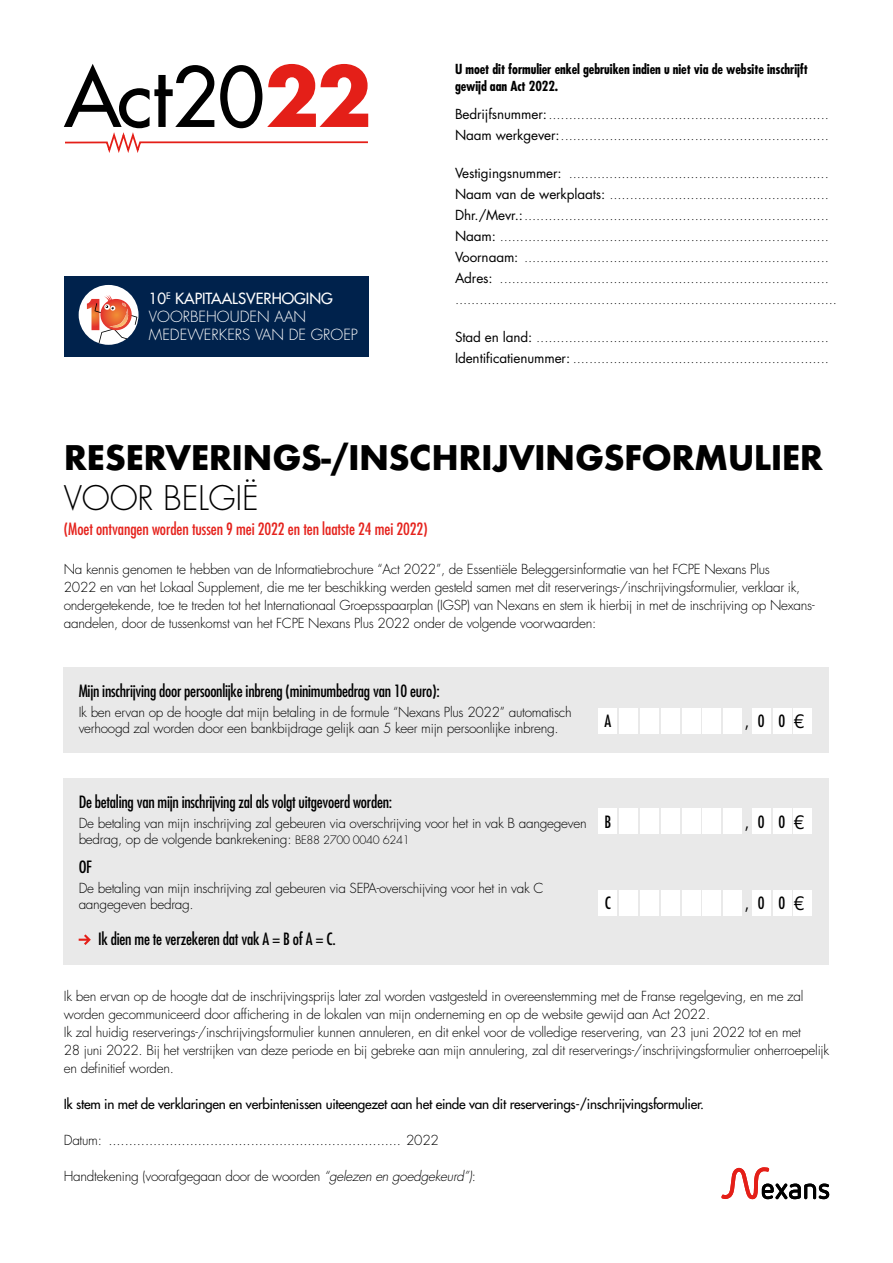
<style>
.page{position:relative;width:893px;height:1263px;background:#fff}
.page>*{position:absolute;margin:0;border:0;box-sizing:border-box;transform-origin:0 0}
.t1{font:700 33px "Futura";letter-spacing:-.02em;color:#000}
.t2{font:300 33px "Futura";letter-spacing:-.01em;color:#000}
.t3{font:condensed 16.5px "Futura";letter-spacing:-.015em;color:#000}
.t4{font:condensed 16.5px "Futura";letter-spacing:-.005em;color:#e5231d}
.t5{font:300 15px/18px "Futura";color:#fff}
.t6{font:300 13.5px/21px "Futura";letter-spacing:-.02em;color:#000}
.t7{font:13.5px "Futura";letter-spacing:-.02em;color:#000}
.t8{font:700 condensed 13.5px/16.2px "Futura";letter-spacing:-.005em;color:#000}
.s1{font-weight:400}
.s2{font-family:"Futura Std";font-stretch:normal;font-size:18px}
.s3{font-size:11.25px}
.s4{font-style:italic}
</style>
<div class="page">
<div style="left:64px;top:668px;width:765px;height:85px;background:#e9e9e9"></div>
<div style="left:598px;top:708px;width:19px;height:25px;background:#fff"></div>
<div style="left:619px;top:708px;width:19px;height:25px;background:#fff"></div>
<div style="left:640px;top:708px;width:19px;height:25px;background:#fff"></div>
<div style="left:661px;top:708px;width:19px;height:25px;background:#fff"></div>
<div style="left:682px;top:708px;width:18px;height:25px;background:#fff"></div>
<div style="left:702px;top:708px;width:19px;height:25px;background:#fff"></div>
<div style="left:723px;top:708px;width:19px;height:25px;background:#fff"></div>
<div style="left:752px;top:708px;width:19px;height:25px;background:#fff"></div>
<div style="left:773px;top:708px;width:18px;height:25px;background:#fff"></div>
<div style="left:793px;top:708px;width:19px;height:25px;background:#fff"></div>
<div style="left:64px;top:778px;width:765px;height:187px;background:#e9e9e9"></div>
<div style="left:598px;top:890px;width:19px;height:25px;background:#fff"></div>
<div style="left:619px;top:890px;width:19px;height:25px;background:#fff"></div>
<div style="left:640px;top:890px;width:19px;height:25px;background:#fff"></div>
<div style="left:661px;top:890px;width:19px;height:25px;background:#fff"></div>
<div style="left:682px;top:890px;width:18px;height:25px;background:#fff"></div>
<div style="left:702px;top:890px;width:19px;height:25px;background:#fff"></div>
<div style="left:723px;top:890px;width:19px;height:25px;background:#fff"></div>
<div style="left:752px;top:890px;width:19px;height:25px;background:#fff"></div>
<div style="left:773px;top:890px;width:18px;height:25px;background:#fff"></div>
<div style="left:793px;top:890px;width:19px;height:25px;background:#fff"></div>
<div style="left:598px;top:808px;width:19px;height:26px;background:#fff"></div>
<div style="left:619px;top:808px;width:19px;height:26px;background:#fff"></div>
<div style="left:640px;top:808px;width:19px;height:26px;background:#fff"></div>
<div style="left:661px;top:808px;width:19px;height:26px;background:#fff"></div>
<div style="left:682px;top:808px;width:18px;height:26px;background:#fff"></div>
<div style="left:702px;top:808px;width:19px;height:26px;background:#fff"></div>
<div style="left:723px;top:808px;width:19px;height:26px;background:#fff"></div>
<div style="left:752px;top:808px;width:19px;height:26px;background:#fff"></div>
<div style="left:773px;top:808px;width:18px;height:26px;background:#fff"></div>
<div style="left:793px;top:808px;width:19px;height:26px;background:#fff"></div>
<svg style="left:79px;top:934px;width:12px;height:11px"></svg>
<svg style="left:63px;top:64px;width:306px;height:89px"></svg>
<svg style="left:721px;top:1167px;width:108px;height:33px"></svg>
<div style="left:64px;top:276px;width:304px;height:81px;background:#00224c"></div>
<div style="left:79px;top:285px;width:60px;height:60px;background:#fff;border-radius:50%"></div>
<svg style="left:87px;top:295px;width:50px;height:48px"></svg>
<p class="t5" style="left:149px;top:290px;width:211px"><span class="s1">10</span><sup>E</sup> <span class="s1">KAPITAALSVERHOGING<br></span>VOORBEHOUDEN AAN<br>MEDEWERKERS VAN DE GROEP</p>
<p class="t8" style="left:455px;top:61px;width:354px">U moet dit formulier enkel gebruiken indien u niet via de website inschrijft gewijd aan Act 2022.</p>
<p class="t6" style="left:455px;top:104px;width:375px"><span class="s1">Bedrijfsnummer:</span>.....................................................................<br><span class="s1">Naam werkgever:</span>..................................................................</p>
<p class="t6" style="left:455px;top:163px;width:375px;text-align:justify"><span class="s1">Vestigingsnummer:</span> ................................................................<br><span class="s1">Naam van de werkplaats:</span> ......................................................<br><span class="s1">Dhr./Mevr.:</span>...........................................................................<br><span class="s1">Naam:</span> .................................................................................<br><span class="s1">Voornaam:</span> ...........................................................................<br><span class="s1">Adres:</span> .................................................................................</p>
<p class="t6" style="left:455px;top:327px;width:375px"><span class="s1">Stad en land:</span> ........................................................................<br><span class="s1">Identificatienummer:</span> ...............................................................</p>
<h1 class="t1" style="left:64px;top:434px;width:761px">RESERVERINGS-/INSCHRIJVINGSFORMULIER</h1>
<h1 class="t2" style="left:64px;top:478px;width:197px">VOOR BELGIË</h1>
<p class="t4" style="left:64px;top:519px;width:366px">(Moet ontvangen worden tussen 9 mei 2022 en ten laatste 24 mei 2022)</p>
<p class="t6" style="left:64px;top:561px;width:752px;line-height:18px">Na kennis genomen te hebben van de Informatiebrochure “Act 2022”, de Essentiële Beleggersinformatie van het FCPE Nexans Plus<br>2022 en van het Lokaal Supplement, die me ter beschikking werden gesteld samen met dit reserverings-/inschrijvingsformulier, verklaar ik, ondergetekende, toe te treden tot het Internationaal Groepsspaarplan (IGSP) van Nexans en stem ik hierbij in met de inschrijving op Nexans&shy;aandelen, door de tussenkomst van het FCPE Nexans Plus 2022 onder de volgende voorwaarden:</p>
<p class="t3" style="left:79px;top:681px;width:363px">Mijn inschrijving door persoonlijke inbreng (minimumbedrag van 10 euro):</p>
<p class="t6" style="left:79px;top:705px;width:495px;line-height:16.2px">Ik ben ervan op de hoogte dat mijn betaling in de formule “Nexans Plus 2022” automatisch verhoogd zal worden door een bankbijdrage gelijk aan 5 keer mijn persoonlijke inbreng.</p>
<p class="t3" style="left:604px;top:711px;width:8px">A</p>
<p class="t3" style="left:745px;top:711px;width:61px">,0 0<span class="s2">€</span></p>
<p class="t3" style="left:79px;top:792px;width:315px">De betaling van mijn inschrijving zal als volgt uitgevoerd worden:</p>
<p class="t6" style="left:79px;top:815px;width:509px;line-height:16.2px">De betaling van mijn inschrijving zal gebeuren via overschrijving voor het in vak B aangegeven bedrag, op de volgende bankrekening: <span class="s3">BE88 2700 0040 6241</span></p>
<p class="t3" style="left:79px;top:857px;width:15px">OF</p>
<p class="t6" style="left:79px;top:880px;width:466px;line-height:16.2px">De betaling van mijn inschrijving zal gebeuren via SEPA-overschijving voor het in vak C aangegeven bedrag.</p>
<p class="t3" style="left:98px;top:929px;width:239px">Ik dien me te verzekeren dat vak A = B of A = C.</p>
<p class="t3" style="left:604px;top:812px;width:8px">B</p>
<p class="t3" style="left:745px;top:812px;width:61px">,0 0<span class="s2">€</span></p>
<p class="t3" style="left:605px;top:893px;width:8px">C</p>
<p class="t3" style="left:758px;top:893px;width:48px">0 0<span class="s2">€</span></p>
<p class="t3" style="left:745px;top:893px;width:5px">,</p>
<p class="t6" style="left:64px;top:988px;width:767px;line-height:18px">Ik ben ervan op de hoogte dat de inschrijvingsprijs later zal worden vastgesteld in overeenstemming met de Franse regelgeving, en me zal worden gecommuniceerd door affichering in de lokalen van mijn onderneming en op de website gewijd aan Act 2022.<br>Ik zal huidig reserverings-/inschrijvingsformulier kunnen annuleren, en dit enkel voor de volledige reservering, van 23 juni 2022 tot en met<br>28 juni 2022. Bij het verstrijken van deze periode en bij gebreke aan mijn annulering, zal dit reserverings-/inschrijvingsformulier onherroepelijk en definitief worden.</p>
<p class="t7" style="left:64px;top:1096px;width:642px">Ik stem in met de verklaringen en verbintenissen uiteengezet aan het einde van dit reserverings-/inschrijvingsformulier.</p>
<p class="t6" style="left:64px;top:1130px;width:377px">Datum: ........................................................................ 2022</p>
<p class="t6" style="left:64px;top:1166px;width:414px">Handtekening (voorafgegaan door de woorden <span class="s4">“gelezen en goedgekeurd”)</span>:</p>
</div>
